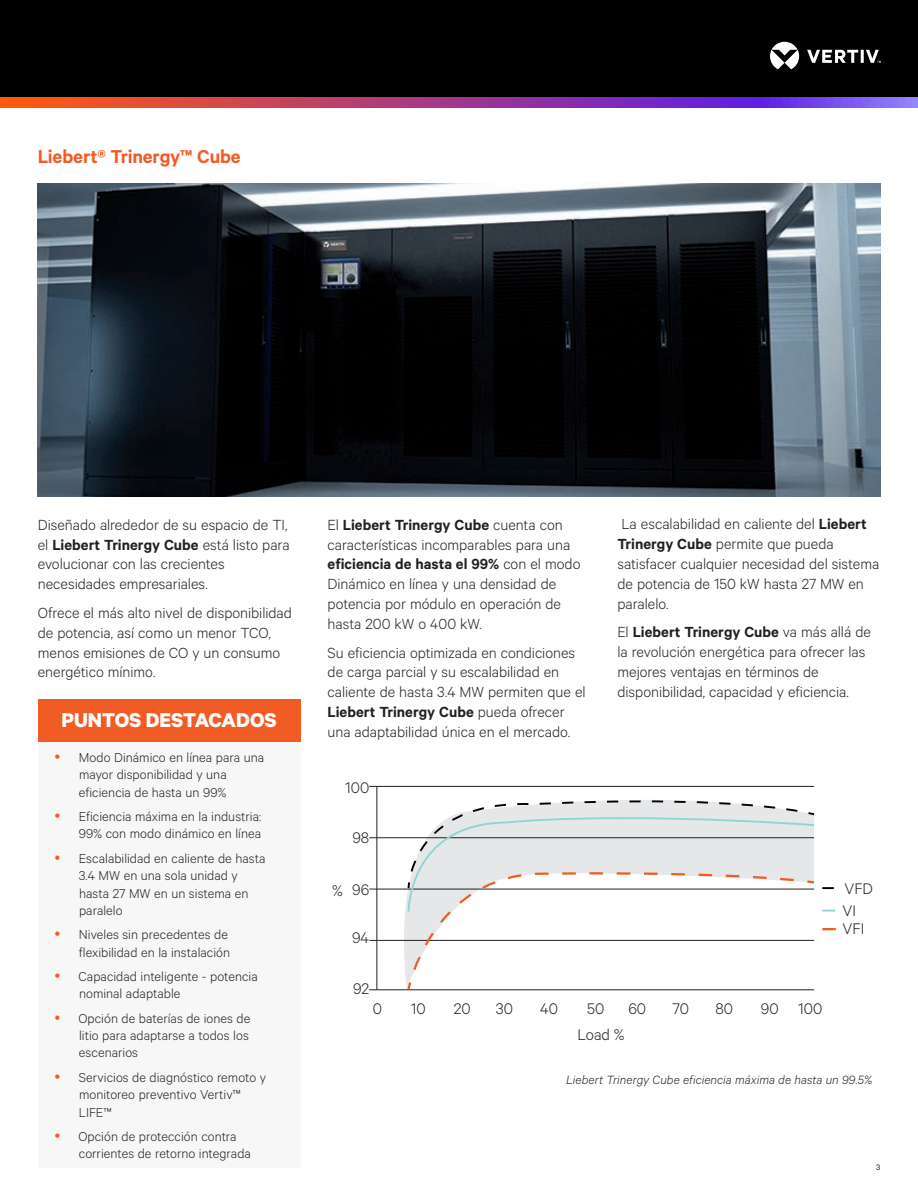
<style>
.page{position:relative;width:918px;height:1188px;background:#fff}
.page>*{position:absolute;margin:0;border:0;box-sizing:border-box;transform-origin:0 0}
.t1{font:700 22.5px "Calibre";color:#fff}
.t2{font:600 21px "Calibre";letter-spacing:-.005em;color:#f15b24}
.t3{font:300 17.25px/22.5px "Calibre";color:#231f20}
.t4{font:300 16.5px/19.8px "Calibre";color:#231f20}
.t5{font:300 14.55px/17.4px "Calibre";letter-spacing:.005em;color:#231f20}
.t6{font:italic 300 13.5px "Calibre";letter-spacing:.005em;color:#231f20}
.t7{font:9px "Calibre";color:#231f20}
.s1{font-weight:600}
</style>
<div class="page">
<div style="left:0;top:0;width:918px;height:108px;background:#000"></div>
<svg style="left:770px;top:42px;width:111px;height:27px"></svg>
<svg style="left:0;top:98px;width:918px;height:10px;background:#a73f8c"></svg>
<div style="left:38px;top:731px;width:263px;height:436px;background:#f7f7f8"></div>
<div style="left:38px;top:699px;width:263px;height:42px;background:#f15b24"></div>
<img style="left:38px;top:183px;width:842px;height:313px">
<svg style="left:385px;top:785px;width:429px;height:195px"></svg>
<hr style="left:369px;top:786px;width:445px;height:1px;background:#231f20">
<hr style="left:369px;top:837px;width:445px;height:1px;background:#231f20">
<hr style="left:369px;top:889px;width:445px;height:1px;background:#231f20">
<hr style="left:369px;top:940px;width:445px;height:1px;background:#231f20">
<hr style="left:369px;top:990px;width:445px;height:1px;background:#231f20">
<hr style="left:377px;top:786px;width:1px;height:204px;background:#231f20">
<svg style="left:406px;top:980px;width:7px;height:11px"></svg>
<svg style="left:407px;top:794px;width:429px;height:179px"></svg>
<p class="t2" style="left:38px;top:144px;width:205px">Liebert® Trinergy™ Cube</p>
<p class="t4" style="left:38px;top:514px;width:253px">Diseñado alrededor de su espacio de TI, el <span class="s1">Liebert Trinergy Cube</span> está listo para evolucionar con las crecientes necesidades empresariales.</p>
<p class="t4" style="left:38px;top:602px;width:256px">Ofrece el más alto nivel de disponibilidad de potencia, así como un menor TCO, menos emisiones de CO y un consumo energético mínimo.</p>
<h1 class="t1" style="left:62px;top:707px;width:217px">PUNTOS DESTACADOS</h1>
<p class="t5" style="left:79px;top:748px;width:187px">Modo Dinámico en línea para una mayor disponibilidad y una eficiencia de hasta un 99%</p>
<p class="t5" style="left:79px;top:807px;width:184px">Eficiencia máxima en la industria:<br>99% con modo dinámico en línea</p>
<p class="t5" style="left:79px;top:849px;width:188px">Escalabilidad en caliente de hasta<br>3.4 MW en una sola unidad y hasta 27 MW en un sistema en paralelo</p>
<p class="t5" style="left:79px;top:925px;width:153px">Niveles sin precedentes de flexibilidad en la instalación</p>
<p class="t5" style="left:78px;top:967px;width:181px">Capacidad inteligente - potencia nominal adaptable</p>
<p class="t5" style="left:78px;top:1009px;width:174px;text-align:justify">Opción de baterías de iones de litio para adaptarse a todos los escenarios</p>
<p class="t5" style="left:79px;top:1068px;width:189px">Servicios de diagnóstico remoto y monitoreo preventivo Vertiv™<br>LIFE™</p>
<p class="t5" style="left:78px;top:1127px;width:174px">Opción de protección contra corrientes de retorno integrada</p>
<p class="t4" style="left:328px;top:514px;width:254px">El <span class="s1">Liebert Trinergy Cube</span> cuenta con características incomparables para una <span class="s1">eficiencia de hasta el 99%</span> con el modo Dinámico en línea y una densidad de potencia por módulo en operación de hasta 200 kW o 400 kW.</p>
<p class="t4" style="left:328px;top:642px;width:260px">Su eficiencia optimizada en condiciones de carga parcial y su escalabilidad en caliente de hasta 3.4 MW permiten que el <span class="s1">Liebert Trinergy Cube</span> pueda ofrecer una adaptabilidad única en el mercado.</p>
<p class="t3" style="left:345px;top:775px;width:26px">100</p>
<p class="t3" style="left:352px;top:825px;width:18px">98</p>
<p class="t3" style="left:332px;top:879px;width:12px">%</p>
<p class="t3" style="left:352px;top:878px;width:19px">96</p>
<p class="t3" style="left:352px;top:926px;width:19px">94</p>
<p class="t3" style="left:353px;top:977px;width:18px">92</p>
<p class="t4" style="left:617px;top:514px;width:263px">La escalabilidad en caliente del <span class="s1">Liebert<br>Trinergy Cube</span> permite que pueda satisfacer cualquier necesidad del sistema de potencia de 150 kW hasta 27 MW en paralelo.</p>
<p class="t4" style="left:617px;top:622px;width:255px">El <span class="s1">Liebert Trinergy Cube</span> va más allá de la revolución energética para ofrecer las mejores ventajas en términos de disponibilidad, capacidad y eficiencia.</p>
<p class="t3" style="left:843px;top:876px;width:32px">VFD<br>VI</p>
<p class="t3" style="left:843px;top:916px;width:23px">VFI</p>
<p class="t3" style="left:373px;top:996px;width:11px">0</p>
<p class="t3" style="left:411px;top:996px;width:16px">10</p>
<p class="t3" style="left:454px;top:996px;width:18px">20</p>
<p class="t3" style="left:496px;top:996px;width:19px">30</p>
<p class="t3" style="left:540px;top:996px;width:19px">40</p>
<p class="t3" style="left:587px;top:996px;width:19px">50</p>
<p class="t3" style="left:628px;top:996px;width:19px">60</p>
<p class="t3" style="left:673px;top:996px;width:18px">70</p>
<p class="t3" style="left:715px;top:996px;width:19px">80</p>
<p class="t3" style="left:761px;top:996px;width:63px">90 100</p>
<p class="t3" style="left:577px;top:1022px;width:49px">Load %</p>
<p class="t6" style="left:566px;top:1072px;width:308px">Liebert Trinergy Cube eficiencia máxima de hasta un 99.5%</p>
<p class="t7" style="left:876px;top:1162px;width:6px">3</p>
</div>
